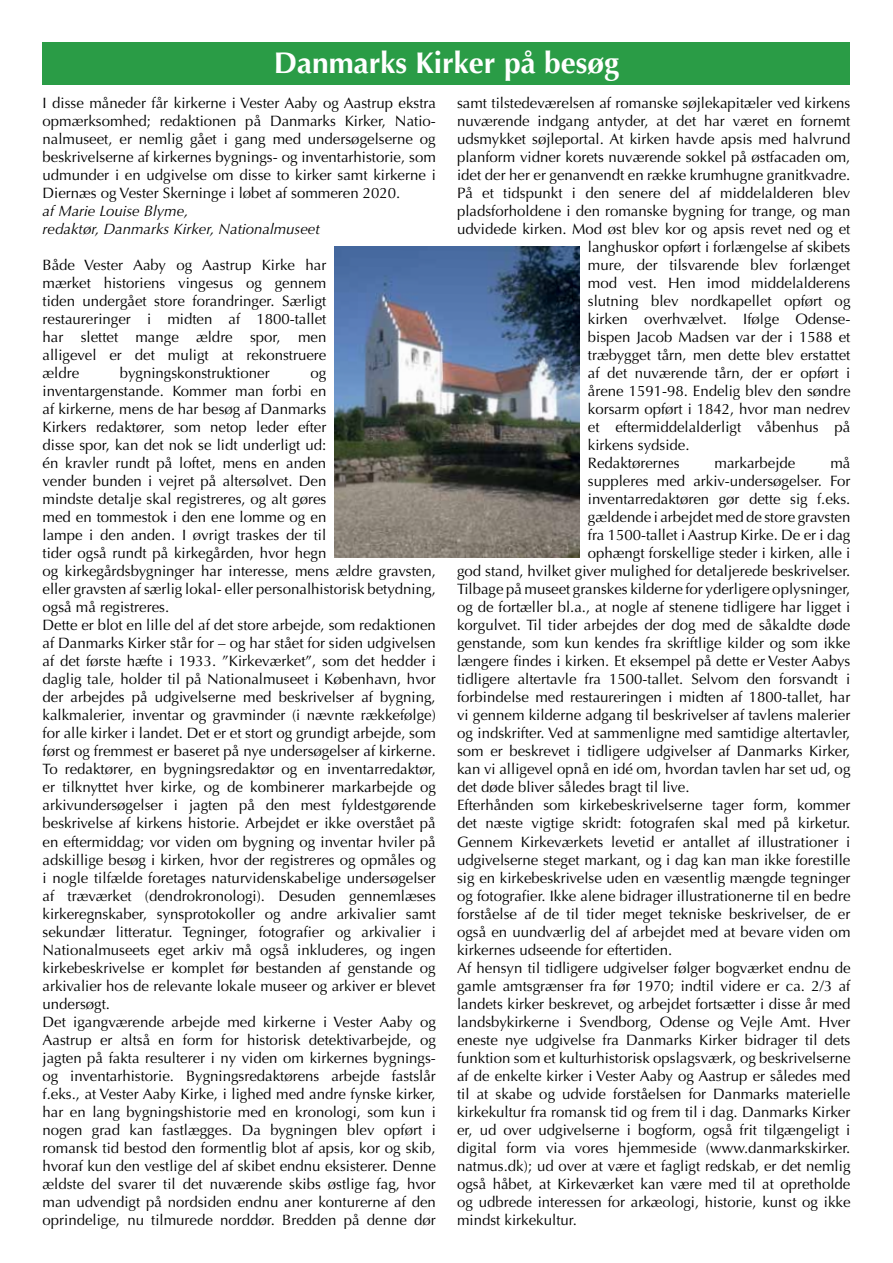
<style>
.page{position:relative;width:893px;height:1263px;background:#fff}
.page>*{position:absolute;margin:0;border:0;box-sizing:border-box;transform-origin:0 0}
.t1{font:700 30px "Optima";color:#fff}
.t2{font:15px/18px "Optima";color:#000;text-align:justify}
.t3{font:italic 15px/18px "Optima";color:#000}
</style>
<div class="page">
<div style="left:43px;top:43px;width:807px;height:42px;background:#2a9c46"></div>
<img style="left:335px;top:247px;width:244px;height:310px">
<h1 class="t1" style="left:274px;top:46px;width:347px">Danmarks Kirker på besøg</h1>
<p class="t2" style="left:43px;top:95px;width:395px">I disse måneder får kirkerne i Vester Aaby og Aastrup ekstra opmærksomhed; redaktionen på Danmarks Kirker, Natio&shy;nalmuseet, er nemlig gået i gang med undersøgelserne og beskrivelserne af kirkernes bygnings- og inventarhistorie, som udmunder i en udgivelse om disse to kirker samt kirkerne i Diernæs og Vester Skerninge i løbet af sommeren 2020.</p>
<p class="t3" style="left:43px;top:202px;width:279px">af Marie Louise Blyme,<br>redaktør, Danmarks Kirker, Nationalmuseet</p>
<p class="t2" style="left:43px;top:257px;width:285px">Både Vester Aaby og Aastrup Kirke har mærket historiens vingesus og gennem tiden undergået store forandringer. Særligt restaureringer i midten af 1800-tallet har slettet mange ældre spor, men alligevel er det muligt at rekonstruere ældre</p>
<p class="t2" style="left:120px;top:365px;width:151px">bygningskonstruktioner</p>
<p class="t2" style="left:43px;top:365px;width:395px;text-align:left;text-indent:268px">og inventargenstande. Kommer man forbi en<br>af kirkerne, mens de har besøg af Danmarks<br>Kirkers redaktører, som netop leder efter<br>disse spor, kan det nok se lidt underligt ud:<br>én kravler rundt på loftet, mens en anden<br>vender bunden i vejret på altersølvet. Den<br>mindste detalje skal registreres, og alt gøres<br>med en tommestok i den ene lomme og en<br>lampe i den anden. I øvrigt traskes der til<br>tider også rundt på kirkegården, hvor hegn<br>og kirkegårdsbygninger har interesse, mens ældre gravsten, eller gravsten af særlig lokal- eller personalhistorisk betydning, også må registreres.<br>Dette er blot en lille del af det store arbejde, som redaktionen af Danmarks Kirker står for – og har stået for siden udgivelsen af det første hæfte i 1933. ”Kirkeværket”, som det hedder i daglig tale, holder til på Nationalmuseet i København, hvor der arbejdes på udgivelserne med beskrivelser af bygning, kalkmalerier, inventar og gravminder (i nævnte rækkefølge) for alle kirker i landet. Det er et stort og grundigt arbejde, som først og fremmest er baseret på nye undersøgelser af kirkerne.<br>To redaktører, en bygningsredaktør og en inventarredaktør, er tilknyttet hver kirke, og de kombinerer markarbejde og arkivundersøgelser i jagten på den mest fyldestgørende beskrivelse af kirkens historie. Arbejdet er ikke overstået på en eftermiddag; vor viden om bygning og inventar hviler på adskillige besøg i kirken, hvor der registreres og opmåles og i nogle tilfælde foretages naturvidenskabelige undersøgelser af træværket (dendrokronologi). Desuden gennemlæses kirkeregnskaber, synsprotokoller og andre arkivalier samt sekundær litteratur. Tegninger, fotografier og arkivalier i Nationalmuseets eget arkiv må også inkluderes, og ingen kirkebeskrivelse er komplet før bestanden af genstande og arkivalier hos de relevante lokale museer og arkiver er blevet undersøgt.<br>Det igangværende arbejde med kirkerne i Vester Aaby og Aastrup er altså en form for historisk detektivarbejde, og jagten på fakta resulterer i ny viden om kirkernes bygnings&shy;og inventarhistorie. Bygningsredaktørens arbejde fastslår f.eks., at Vester Aaby Kirke, i lighed med andre fynske kirker, har en lang bygningshistorie med en kronologi, som kun i nogen grad kan fastlægges. Da bygningen blev opført i romansk tid bestod den formentlig blot af apsis, kor og skib, hvoraf kun den vestlige del af skibet endnu eksisterer. Denne ældste del svarer til det nuværende skibs østlige fag, hvor man udvendigt på nordsiden endnu aner konturerne af den oprindelige, nu tilmurede norddør. Bredden på denne dør</p>
<p class="t2" style="left:457px;top:95px;width:395px">samt tilstedeværelsen af romanske søjlekapitæler ved kirkens</p>
<p class="t2" style="left:457px;top:113px;width:395px">nuværende indgang antyder, at det har været en fornemt</p>
<p class="t2" style="left:457px;top:131px;width:395px">udsmykket søjleportal. At kirken havde apsis med halvrund</p>
<p class="t2" style="left:457px;top:149px;width:395px">planform vidner korets nuværende sokkel på østfacaden om,</p>
<p class="t2" style="left:457px;top:167px;width:395px">idet der her er genanvendt en række krumhugne granitkvadre.</p>
<p class="t2" style="left:457px;top:185px;width:395px">På et tidspunkt i den senere del af middelalderen blev</p>
<p class="t2" style="left:457px;top:203px;width:395px">pladsforholdene i den romanske bygning for trange, og man</p>
<p class="t2" style="left:457px;top:221px;width:395px">udvidede kirken. Mod øst blev kor og apsis revet ned og et</p>
<p class="t2" style="left:588px;top:239px;width:264px">langhuskor opført i forlængelse af skibets</p>
<p class="t2" style="left:588px;top:257px;width:264px">mure, der tilsvarende blev forlænget</p>
<p class="t2" style="left:588px;top:275px;width:264px">mod vest. Hen imod middelalderens</p>
<p class="t2" style="left:588px;top:293px;width:264px">slutning blev nordkapellet opført og</p>
<p class="t2" style="left:588px;top:311px;width:264px">kirken overhvælvet. Ifølge Odense-</p>
<p class="t2" style="left:588px;top:329px;width:264px">bispen Jacob Madsen var der i 1588 et</p>
<p class="t2" style="left:588px;top:347px;width:264px">træbygget tårn, men dette blev erstattet</p>
<p class="t2" style="left:588px;top:365px;width:264px">af det nuværende tårn, der er opført i</p>
<p class="t2" style="left:588px;top:383px;width:264px">årene 1591-98. Endelig blev den søndre</p>
<p class="t2" style="left:588px;top:401px;width:264px">korsarm opført i 1842, hvor man nedrev</p>
<p class="t2" style="left:588px;top:419px;width:264px">et eftermiddelalderligt våbenhus på</p>
<p class="t2" style="left:588px;top:437px;width:103px">kirkens sydside.</p>
<p class="t2" style="left:588px;top:455px;width:93px">Redaktørernes</p>
<p class="t2" style="left:715px;top:455px;width:82px">markarbejde</p>
<p class="t2" style="left:830px;top:455px;width:21px">må</p>
<p class="t2" style="left:588px;top:473px;width:264px">suppleres med arkiv-undersøgelser. For</p>
<p class="t2" style="left:588px;top:491px;width:264px">inventarredaktøren gør dette sig f.eks.</p>
<p class="t2" style="left:588px;top:509px;width:264px">gældende i arbejdet med de store gravsten</p>
<p class="t2" style="left:588px;top:527px;width:264px">fra 1500-tallet i Aastrup Kirke. De er i dag</p>
<p class="t2" style="left:588px;top:545px;width:264px">ophængt forskellige steder i kirken, alle i</p>
<p class="t2" style="left:457px;top:563px;width:395px">god stand, hvilket giver mulighed for detaljerede beskrivelser.</p>
<p class="t2" style="left:457px;top:581px;width:395px">Tilbage på museet granskes kilderne for yderligere oplysninger,</p>
<p class="t2" style="left:457px;top:599px;width:395px">og de fortæller bl.a., at nogle af stenene tidligere har ligget i</p>
<p class="t2" style="left:457px;top:617px;width:395px">korgulvet. Til tider arbejdes der dog med de såkaldte døde</p>
<p class="t2" style="left:457px;top:635px;width:395px">genstande, som kun kendes fra skriftlige kilder og som ikke</p>
<p class="t2" style="left:457px;top:653px;width:395px">længere findes i kirken. Et eksempel på dette er Vester Aabys</p>
<p class="t2" style="left:457px;top:671px;width:395px">tidligere altertavle fra 1500-tallet. Selvom den forsvandt i</p>
<p class="t2" style="left:457px;top:689px;width:395px">forbindelse med restaureringen i midten af 1800-tallet, har</p>
<p class="t2" style="left:457px;top:707px;width:395px">vi gennem kilderne adgang til beskrivelser af tavlens malerier</p>
<p class="t2" style="left:457px;top:725px;width:395px">og indskrifter. Ved at sammenligne med samtidige altertavler,</p>
<p class="t2" style="left:457px;top:743px;width:395px">som er beskrevet i tidligere udgivelser af Danmarks Kirker,</p>
<p class="t2" style="left:457px;top:761px;width:395px">kan vi alligevel opnå en idé om, hvordan tavlen har set ud, og</p>
<p class="t2" style="left:457px;top:779px;width:234px">det døde bliver således bragt til live.</p>
<p class="t2" style="left:457px;top:797px;width:395px">Efterhånden som kirkebeskrivelserne tager form, kommer</p>
<p class="t2" style="left:457px;top:815px;width:395px">det næste vigtige skridt: fotografen skal med på kirketur.</p>
<p class="t2" style="left:457px;top:833px;width:395px">Gennem Kirkeværkets levetid er antallet af illustrationer i</p>
<p class="t2" style="left:457px;top:851px;width:395px">udgivelserne steget markant, og i dag kan man ikke forestille</p>
<p class="t2" style="left:457px;top:869px;width:395px">sig en kirkebeskrivelse uden en væsentlig mængde tegninger</p>
<p class="t2" style="left:457px;top:887px;width:395px">og fotografier. Ikke alene bidrager illustrationerne til en bedre</p>
<p class="t2" style="left:457px;top:905px;width:395px">forståelse af de til tider meget tekniske beskrivelser, de er</p>
<p class="t2" style="left:457px;top:923px;width:395px">også en uundværlig del af arbejdet med at bevare viden om</p>
<p class="t2" style="left:457px;top:941px;width:217px">kirkernes udseende for eftertiden.</p>
<p class="t2" style="left:457px;top:959px;width:395px">Af hensyn til tidligere udgivelser følger bogværket endnu de</p>
<p class="t2" style="left:457px;top:977px;width:395px">gamle amtsgrænser fra før 1970; indtil videre er ca. 2/3 af</p>
<p class="t2" style="left:457px;top:995px;width:395px">landets kirker beskrevet, og arbejdet fortsætter i disse år med</p>
<p class="t2" style="left:457px;top:1013px;width:395px">landsbykirkerne i Svendborg, Odense og Vejle Amt. Hver</p>
<p class="t2" style="left:457px;top:1031px;width:395px">eneste nye udgivelse fra Danmarks Kirker bidrager til dets</p>
<p class="t2" style="left:457px;top:1049px;width:395px">funktion som et kulturhistorisk opslagsværk, og beskrivelserne</p>
<p class="t2" style="left:457px;top:1067px;width:395px">af de enkelte kirker i Vester Aaby og Aastrup er således med</p>
<p class="t2" style="left:457px;top:1085px;width:395px">til at skabe og udvide forståelsen for Danmarks materielle</p>
<p class="t2" style="left:457px;top:1103px;width:395px">kirkekultur fra romansk tid og frem til i dag. Danmarks Kirker</p>
<p class="t2" style="left:457px;top:1121px;width:395px">er, ud over udgivelserne i bogform, også frit tilgængeligt i</p>
<p class="t2" style="left:457px;top:1139px;width:395px">digital form via vores hjemmeside (www.danmarkskirker.</p>
<p class="t2" style="left:457px;top:1157px;width:395px">natmus.dk); ud over at være et fagligt redskab, er det nemlig</p>
<p class="t2" style="left:457px;top:1175px;width:395px">også håbet, at Kirkeværket kan være med til at opretholde</p>
<p class="t2" style="left:457px;top:1193px;width:395px">og udbrede interessen for arkæologi, historie, kunst og ikke</p>
<p class="t2" style="left:457px;top:1211px;width:121px">mindst kirkekultur.</p>
</div>
